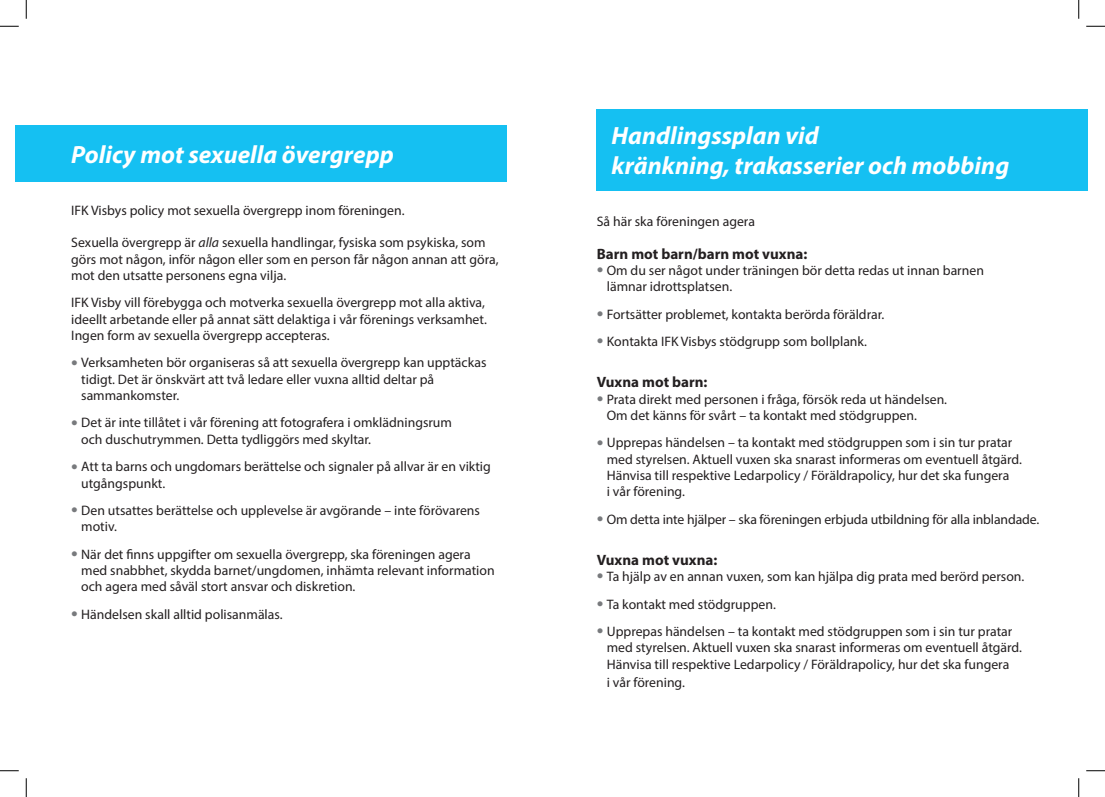
<style>
.page{position:relative;width:1105px;height:797px;background:#fff}
.page>*{position:absolute;margin:0;border:0;box-sizing:border-box;transform-origin:0 0}
.t1{font:italic 700 25px/30px "Myriad Pro";color:#fff}
.t2{font:700 15px "Myriad Pro";color:#231f20}
.t3{font:13.75px/16.2px "Myriad Pro";color:#231f20}
.s1{font-style:italic}
.s2{font-size:23.75px;color:#787a7d}
</style>
<div class="page">
<div style="left:16px;top:125px;width:491px;height:57px;background:#15c0f2"></div>
<div style="left:597px;top:110px;width:491px;height:81px;background:#15c0f2"></div>
<svg style="left:0;top:25px;width:19px;height:2px"></svg>
<svg style="left:1086px;top:25px;width:19px;height:2px"></svg>
<svg style="left:0;top:770px;width:19px;height:1px"></svg>
<svg style="left:1086px;top:770px;width:19px;height:1px"></svg>
<svg style="left:25px;top:0;width:2px;height:19px"></svg>
<svg style="left:25px;top:778px;width:2px;height:19px"></svg>
<svg style="left:1078px;top:0;width:1px;height:19px"></svg>
<svg style="left:1078px;top:778px;width:1px;height:19px"></svg>
<h1 class="t1" style="left:71px;top:138px;width:324px">Policy mot sexuella övergrepp</h1>
<p class="t3" style="left:71px;top:202px;width:335px">IFK Visbys policy mot sexuella övergrepp inom föreningen.</p>
<p class="t3" style="left:71px;top:234px;width:429px">Sexuella övergrepp är <span class="s1">alla</span> sexuella handlingar, fysiska som psykiska, som görs mot någon, inför någon eller som en person får någon annan att göra, mot den utsatte personens egna vilja.</p>
<p class="t3" style="left:71px;top:294px;width:417px">IFK Visby vill förebygga och motverka sexuella övergrepp mot alla aktiva, ideellt arbetande eller på annat sätt delaktiga i vår förenings verksamhet.<br>Ingen form av sexuella övergrepp accepteras.</p>
<p class="t3" style="left:81px;top:354px;width:407px;text-indent:-10px"><span class="s2">•</span> Verksamheten bör organiseras så att sexuella övergrepp kan upptäckas tidigt. Det är önskvärt att två ledare eller vuxna alltid deltar på sammankomster.</p>
<p class="t3" style="left:81px;top:414px;width:372px;text-indent:-10px"><span class="s2">•</span> Det är inte tillåtet i vår förening att fotografera i omklädningsrum och duschutrymmen. Detta tydliggörs med skyltar.</p>
<p class="t3" style="left:81px;top:458px;width:411px;text-indent:-10px"><span class="s2">•</span> Att ta barns och ungdomars berättelse och signaler på allvar är en viktig utgångspunkt.</p>
<p class="t3" style="left:81px;top:502px;width:400px;text-indent:-10px"><span class="s2">•</span> Den utsattes berättelse och upplevelse är avgörande – inte förövarens motiv.</p>
<p class="t3" style="left:81px;top:546px;width:415px;text-indent:-10px"><span class="s2">•</span> När det finns uppgifter om sexuella övergrepp, ska föreningen agera med snabbhet, skydda barnet/ungdomen, inhämta relevant information och agera med såväl stort ansvar och diskretion.</p>
<p class="t3" style="left:71px;top:606px;width:213px"><span class="s2">•</span> Händelsen skall alltid polisanmälas.</p>
<h1 class="t1" style="left:611px;top:119px;width:399px">Handlingssplan vid<br>kränkning, trakasserier och mobbing</h1>
<p class="t3" style="left:597px;top:213px;width:160px">Så här ska föreningen agera</p>
<p class="t2" style="left:597px;top:244px;width:212px">Barn mot barn/barn mot vuxna:</p>
<p class="t3" style="left:607px;top:262px;width:379px;text-indent:-10px"><span class="s2">•</span> Om du ser något under träningen bör detta redas ut innan barnen lämnar idrottsplatsen.</p>
<p class="t3" style="left:597px;top:305px;width:289px"><span class="s2">•</span> Fortsätter problemet, kontakta berörda föräldrar.</p>
<p class="t3" style="left:597px;top:333px;width:272px"><span class="s2">•</span> Kontakta IFK Visbys stödgrupp som bollplank.</p>
<p class="t2" style="left:597px;top:372px;width:112px">Vuxna mot barn:</p>
<p class="t3" style="left:607px;top:390px;width:342px;text-indent:-10px"><span class="s2">•</span> Prata direkt med personen i fråga, försök reda ut händelsen.<br>Om det känns för svårt – ta kontakt med stödgruppen.</p>
<p class="t3" style="left:607px;top:434px;width:417px;text-indent:-10px"><span class="s2">•</span> Upprepas händelsen – ta kontakt med stödgruppen som i sin tur pratar med styrelsen. Aktuell vuxen ska snarast informeras om eventuell åtgärd.<br>Hänvisa till respektive Ledarpolicy / Föräldrapolicy, hur det ska fungera<br>i vår förening.</p>
<p class="t3" style="left:597px;top:510px;width:444px"><span class="s2">•</span> Om detta inte hjälper – ska föreningen erbjuda utbildning för alla inblandade.</p>
<p class="t2" style="left:597px;top:550px;width:122px">Vuxna mot vuxna:</p>
<p class="t3" style="left:597px;top:568px;width:429px"><span class="s2">•</span> Ta hjälp av en annan vuxen, som kan hjälpa dig prata med berörd person.</p>
<p class="t3" style="left:597px;top:595px;width:181px"><span class="s2">•</span> Ta kontakt med stödgruppen.</p>
<p class="t3" style="left:607px;top:623px;width:417px;text-indent:-10px"><span class="s2">•</span> Upprepas händelsen – ta kontakt med stödgruppen som i sin tur pratar med styrelsen. Aktuell vuxen ska snarast informeras om eventuell åtgärd.<br>Hänvisa till respektive Ledarpolicy / Föräldrapolicy, hur det ska fungera</p>
<p class="t3" style="left:607px;top:673px;width:80px">i vår förening.</p>
</div>
